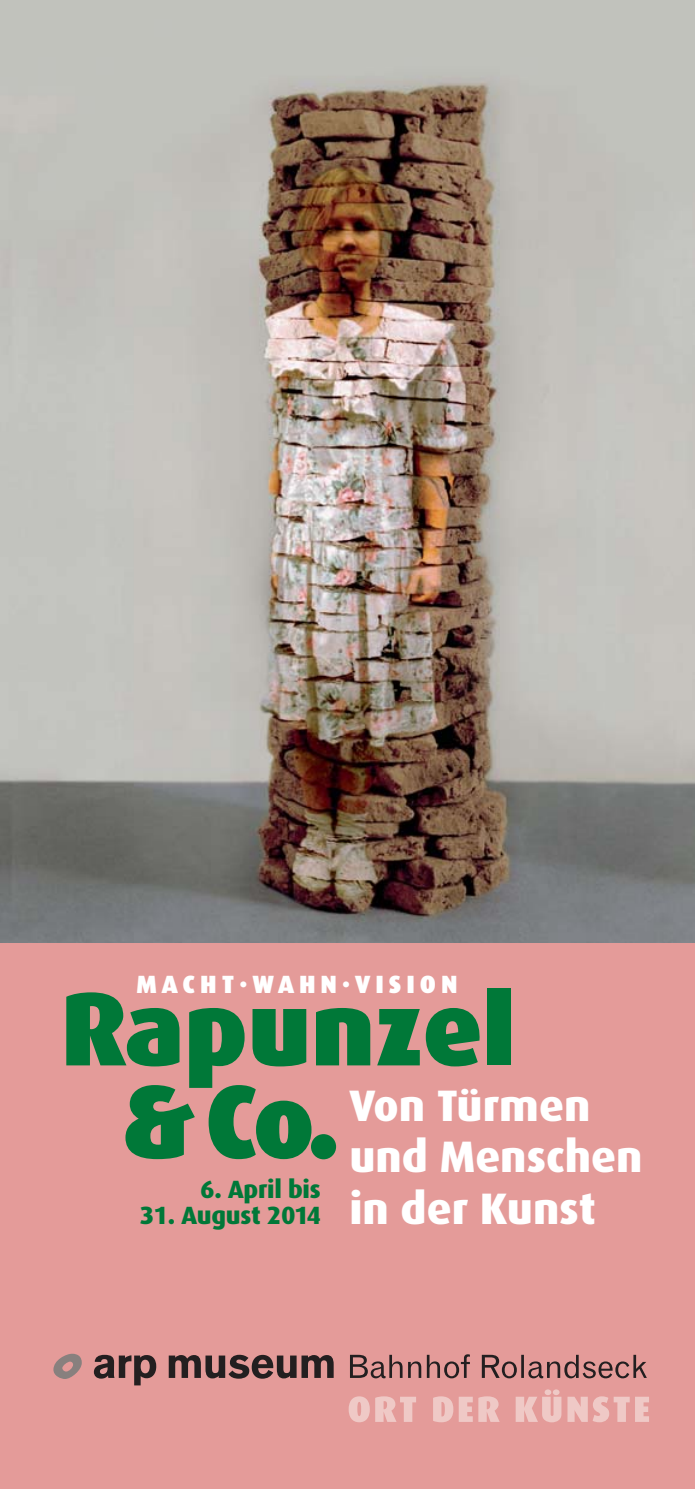
<style>
.page{position:relative;width:695px;height:1489px;background:#fff}
.page>*{position:absolute;margin:0;border:0;box-sizing:border-box;transform-origin:0 0}
.t1{font:800 44px/51.8px "Dax";color:#fff}
.t2{font:800 25px "Dax";letter-spacing:-.01em;color:#007838}
.t3{font:900 25px "Dax";letter-spacing:.2em;color:#fff}
</style>
<div class="page">
<img style="left:0;top:0;width:694px;height:943px">
<div style="left:0;top:943px;width:694px;height:545px;background:#e49b99"></div>
<svg style="left:169px;top:1354px;width:164px;height:24px"></svg>
<svg style="left:53px;top:1353px;width:29px;height:25px"></svg>
<svg style="left:350px;top:1354px;width:120px;height:24px"></svg>
<svg style="left:481px;top:1354px;width:165px;height:24px"></svg>
<svg style="left:94px;top:1354px;width:62px;height:31px"></svg>
<svg style="left:348px;top:1389px;width:301px;height:33px"></svg>
<div style="left:487px;top:988px;width:23px;height:77px;background:#007838"></div>
<svg style="left:66px;top:992px;width:304px;height:167px"></svg>
<svg style="left:377px;top:1008px;width:103px;height:58px"></svg>
<p class="t3" style="left:136px;top:973px;width:322px">MACHT·WAHN·VISION</p>
<p class="t2" style="left:200px;top:1178px;width:122px">6. April bis</p>
<p class="t2" style="left:140px;top:1204px;width:182px">31. August 2014</p>
<p class="t1" style="left:349px;top:1082px;width:294px">Von Türmen und Menschen in der Kunst</p>
</div>
